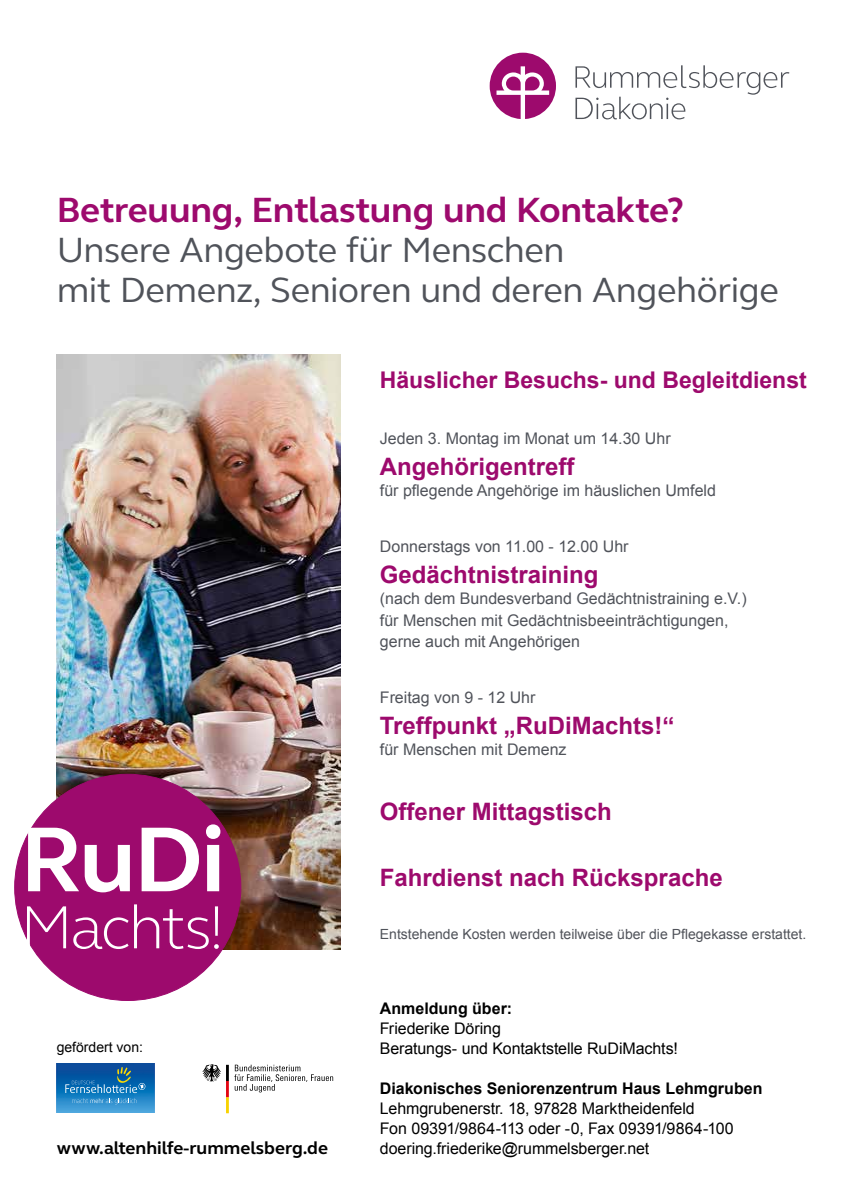
<style>
.page{position:relative;width:842px;height:1191px;background:#fff}
.page>*{position:absolute;margin:0;border:0;box-sizing:border-box;transform-origin:0 0}
.t1{font:36px/40px "FS Elliot";letter-spacing:-.01em;color:#50535a}
.t2{font:700 36px "FS Elliot";letter-spacing:-.01em;color:#9d0a6d}
.t3{font:700 24px "Arial";color:#9d0a6d}
.t4{font:700 23px "Arial";color:#9d0a6d}
.t5{font:700 18px "FS Elliot";color:#000}
.t6{font:16px/21.5px "Arial";color:#50535a}
.t7{font:16px/20px "Arial";letter-spacing:-.005em;color:#000}
.t8{font:700 16px "Arial";color:#000}
.t9{font:14px "Arial";color:#50535a}
.t10{font:14px "Arial";color:#000}
</style>
<div class="page">
<svg style="left:575px;top:65px;width:214px;height:54px"></svg>
<svg style="left:490px;top:53px;width:66px;height:66px"></svg>
<img style="left:57px;top:354px;width:283px;height:596px">
<div style="left:15px;top:774px;width:226px;height:226px;background:#9d0a6d;border-radius:50%"></div>
<svg style="left:27px;top:904px;width:192px;height:45px"></svg>
<svg style="left:28px;top:824px;width:192px;height:68px"></svg>
<svg style="left:202px;top:1064px;width:131px;height:49px"></svg>
<img style="left:57px;top:1064px;width:97px;height:48px">
<svg style="left:65px;top:1066px;width:80px;height:38px;background:#2476b2"></svg>
<h1 class="t2" style="left:57px;top:186px;width:629px">Betreuung, Entlastung und Kontakte?</h1>
<h1 class="t1" style="left:57px;top:229px;width:724px">Unsere Angebote für Menschen<br>mit Demenz, Senioren und deren Angehörige</h1>
<h3 class="t4" style="left:380px;top:365px;width:428px">Häuslicher Besuchs- und Begleitdienst</h3>
<p class="t6" style="left:380px;top:427px;width:292px">Jeden 3. Montag im Monat um 14.30 Uhr</p>
<h2 class="t3" style="left:380px;top:450px;width:196px">Angehörigentreff</h2>
<p class="t6" style="left:380px;top:480px;width:338px">für pflegende Angehörige im häuslichen Umfeld</p>
<p class="t6" style="left:380px;top:535px;width:250px">Donnerstags von 11.00 - 12.00 Uhr</p>
<h2 class="t3" style="left:380px;top:558px;width:220px">Gedächtnistraining</h2>
<p class="t6" style="left:380px;top:588px;width:368px">(nach dem Bundesverband Gedächtnistraining e.V.) für Menschen mit Gedächtnisbeeinträchtigungen, gerne auch mit Angehörigen</p>
<p class="t6" style="left:380px;top:686px;width:157px">Freitag von 9 - 12 Uhr</p>
<h2 class="t3" style="left:380px;top:709px;width:296px">Treffpunkt „RuDiMachts!“</h2>
<p class="t6" style="left:380px;top:739px;width:188px">für Menschen mit Demenz</p>
<h2 class="t3" style="left:380px;top:796px;width:234px">Offener Mittagstisch</h2>
<p class="t10" style="left:57px;top:1037px;width:88px">gefördert von:</p>
<h2 class="t3" style="left:380px;top:861px;width:344px">Fahrdienst nach Rücksprache</h2>
<p class="t9" style="left:380px;top:924px;width:428px">Entstehende Kosten werden teilweise über die Pflegekasse erstattet.</p>
<p class="t8" style="left:380px;top:997px;width:134px">Anmeldung über:</p>
<p class="t7" style="left:380px;top:1018px;width:299px">Friederike Döring<br>Beratungs- und Kontaktstelle RuDiMachts!</p>
<p class="t8" style="left:380px;top:1077px;width:384px">Diakonisches Seniorenzentrum Haus Lehmgruben</p>
<p class="t7" style="left:380px;top:1098px;width:355px">Lehmgrubenerstr. 18, 97828 Marktheidenfeld<br>Fon 09391/9864-113 oder -0, Fax 09391/9864-100</p>
<p class="t5" style="left:57px;top:1136px;width:273px">www.altenhilfe-rummelsberg.de</p>
<p class="t7" style="left:380px;top:1138px;width:271px">doering.friederike@rummelsberger.net</p>
</div>
